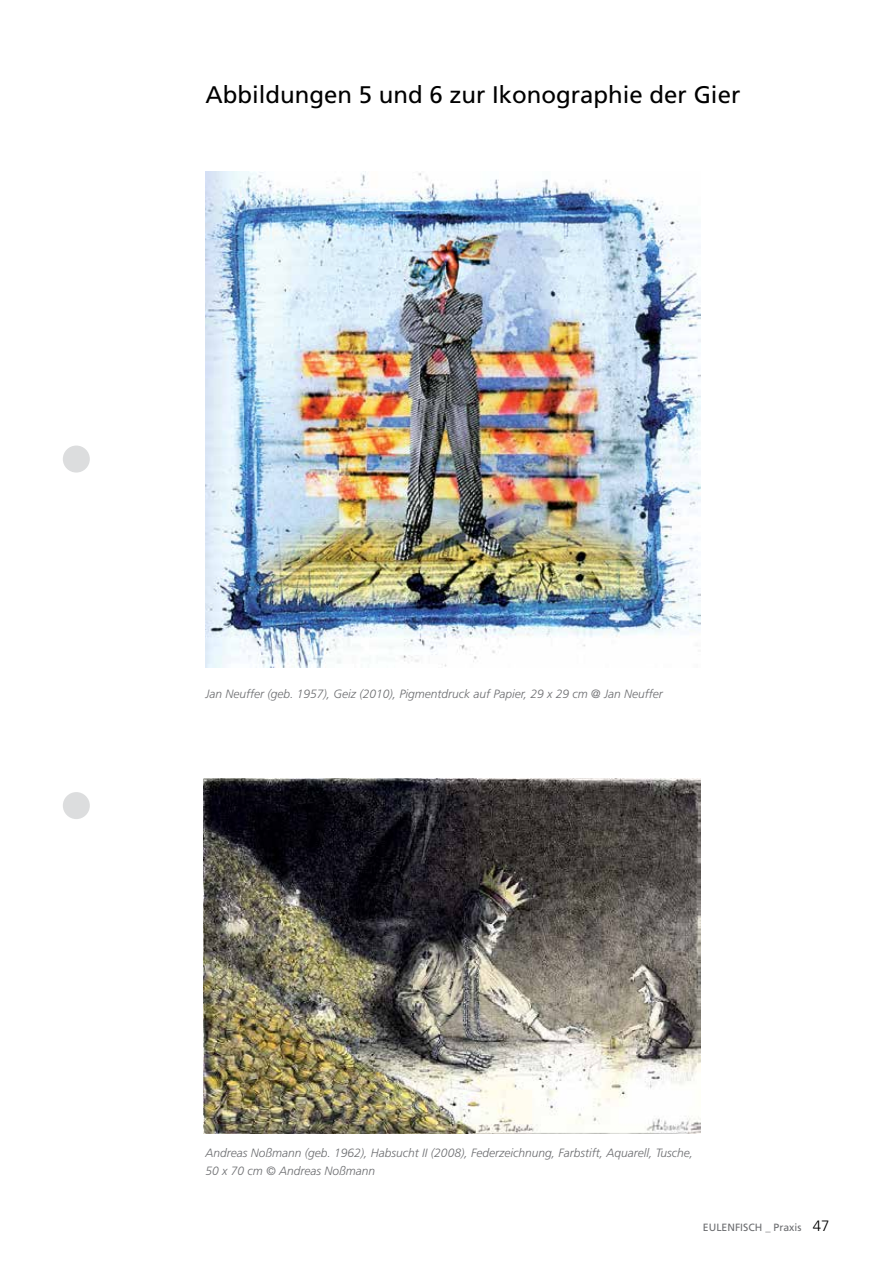
<style>
.page{position:relative;width:893px;height:1263px;background:#fff}
.page>*{position:absolute;margin:0;border:0;box-sizing:border-box;transform-origin:0 0}
.t1{font:24px "Frutiger LT Pro";color:#000}
.t2{font:300 15px "Frutiger LT Pro";color:#000}
.t3{font:italic 300 12px/18px "Frutiger LT Pro";color:#6d6e71}
.t4{font:10.5px "Frutiger LT Pro";color:#6d6e71}
</style>
<div class="page">
<img style="left:206px;top:171px;width:494px;height:497px">
<img style="left:203px;top:778px;width:497px;height:355px">
<div style="left:63px;top:446px;width:27px;height:27px;background:#dcddde;border-radius:50%"></div>
<div style="left:63px;top:792px;width:27px;height:27px;background:#dcddde;border-radius:50%"></div>
<h1 class="t1" style="left:206px;top:81px;width:536px">Abbildungen 5 und 6 zur Ikonographie der Gier</h1>
<p class="t3" style="left:206px;top:684px;width:459px">Jan Neuffer (geb. 1957), Geiz (2010), Pigmentdruck auf Papier, 29 x 29 cm @ Jan Neuffer</p>
<p class="t3" style="left:206px;top:1143px;width:489px">Andreas Noßmann (geb. 1962), Habsucht II (2008), Federzeichnung, Farbstift, Aquarell, Tusche,<br>50 x 70 cm © Andreas Noßmann</p>
<p class="t4" style="left:703px;top:1221px;width:100px">EULENFISCH _ Praxis</p>
<p class="t2" style="left:813px;top:1217px;width:18px">47</p>
</div>
